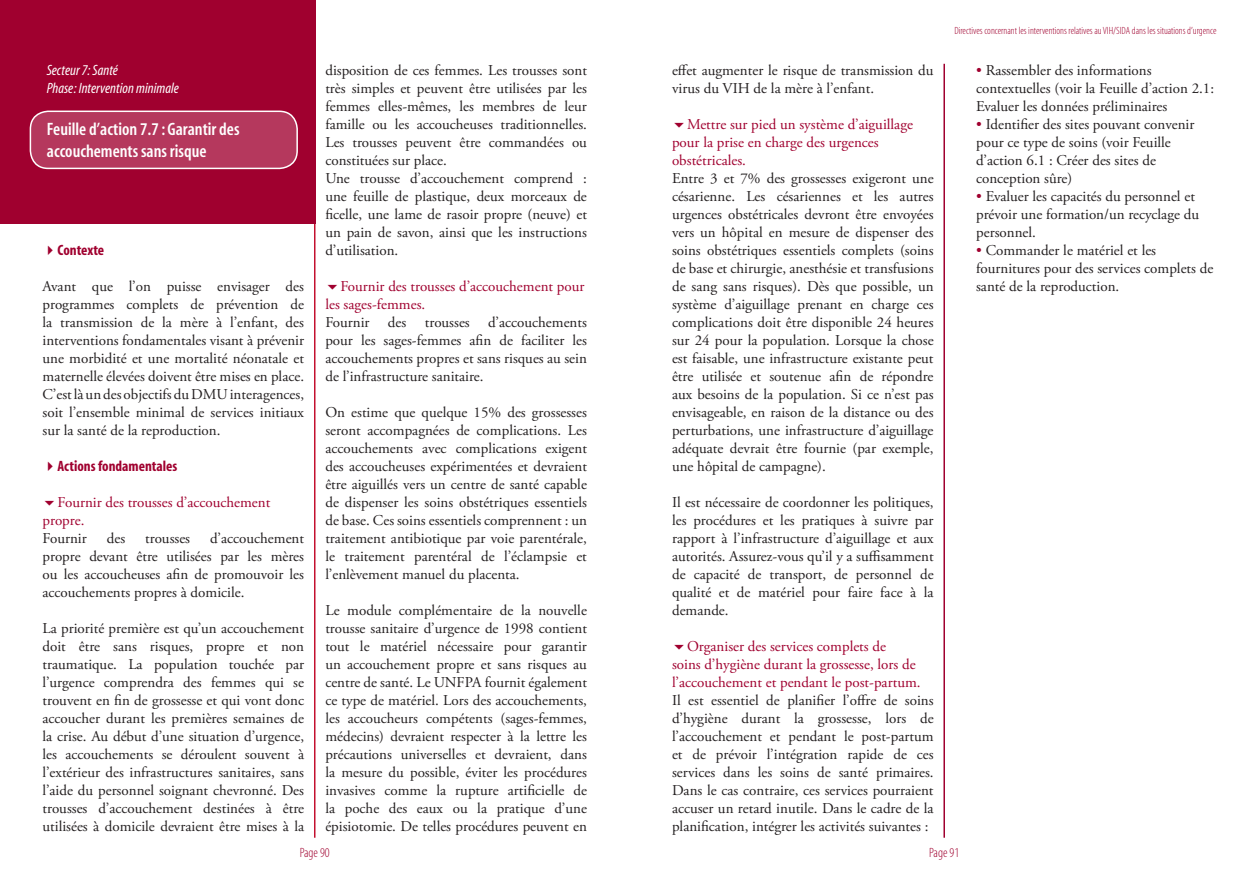
<style>
.page{position:relative;width:1259px;height:893px;background:#fff}
.page>*{position:absolute;margin:0;border:0;box-sizing:border-box;transform-origin:0 0}
.t1{font:18px/21.6px "Myriad MM 565 300";color:#fff}
.t2{font:15px/18px "Adobe Garamond Pro";color:#231f20;text-align:justify}
.t3{font:15px/18px "Adobe Garamond Pro";color:#a0002f}
.t4{font:15px/18px "Myriad MM It 400 300";color:#fff}
.t5{font:15px "Myriad MM 700 300";color:#a0002f}
.t6{font:13.5px "Myriad MM 215 300";color:#a0002f}
.t7{font:10.5px "Myriad MM 215 300";color:#a0002f}
.s1{color:#a0002f}
</style>
<div class="page">
<hr style="left:314px;top:64px;width:1px;height:774px;background:#c3102f">
<hr style="left:943px;top:64px;width:2px;height:774px;background:#a0002f">
<div style="left:0;top:0;width:316px;height:223px;background:#a0002f"></div>
<svg style="left:29px;top:110px;width:269px;height:58px;background:#b73e62"></svg>
<p class="t4" style="left:47px;top:62px;width:134px">Secteur 7: Santé<br>Phase: Intervention minimale</p>
<p class="t1" style="left:47px;top:119px;width:194px">Feuille d’action 7.7 : Garantir des accouchements sans risque</p>
<p class="t5" style="left:43px;top:242px;width:63px">✔Contexte</p>
<p class="t2" style="left:43px;top:277px;width:263px">Avant que l’on puisse envisager des programmes complets de prévention de la transmission de la mère à l’enfant, des interventions fondamentales visant à prévenir une morbidité et une mortalité néonatale et maternelle élevées doivent être mises en place.<br>C’est là un des objectifs du DMU interagences, soit l’ensemble minimal de services initiaux sur la santé de la reproduction.</p>
<p class="t5" style="left:43px;top:458px;width:136px">✔Actions fondamentales</p>
<p class="t3" style="left:43px;top:493px;width:229px;text-indent:15px">Fournir des trousses d’accouchement propre.</p>
<p class="t2" style="left:43px;top:529px;width:46px">Fournir</p>
<p class="t2" style="left:107px;top:529px;width:20px">des</p>
<p class="t2" style="left:145px;top:529px;width:46px">trousses</p>
<p class="t2" style="left:43px;top:529px;width:263px;text-indent:168px">d’accouchement propre devant être utilisées par les mères ou les accoucheuses afin de promouvoir les accouchements propres à domicile.</p>
<p class="t2" style="left:43px;top:619px;width:263px">La priorité première est qu’un accouchement doit être sans risques, propre et non traumatique. La population touchée par l’urgence comprendra des femmes qui se trouvent en fin de grossesse et qui vont donc accoucher durant les premières semaines de la crise. Au début d’une situation d’urgence, les accouchements se déroulent souvent à l’extérieur des infrastructures sanitaires, sans l’aide du personnel soignant chevronné. Des trousses d’accouchement destinées à être utilisées à domicile devraient être mises à la</p>
<p class="t2" style="left:325px;top:61px;width:263px;text-align:left">disposition de ces femmes. Les trousses sont très simples et peuvent être utilisées par les femmes elles-mêmes, les membres de leur famille ou les accoucheuses traditionnelles.<br>Les trousses peuvent être commandées ou constituées sur place.<br>Une trousse d’accouchement comprend : une feuille de plastique, deux morceaux de ficelle, une lame de rasoir propre (neuve) et un pain de savon, ainsi que les instructions d’utilisation.</p>
<p class="t3" style="left:325px;top:277px;width:261px;text-indent:15px">Fournir des trousses d’accouchement pour les sages-femmes.</p>
<p class="t2" style="left:325px;top:313px;width:263px">Fournir des trousses d’accouchements pour les sages-femmes afin de faciliter les accouchements propres et sans risques au sein de l’infrastructure sanitaire.</p>
<p class="t2" style="left:325px;top:403px;width:263px">On estime que quelque 15% des grossesses seront accompagnées de complications. Les accouchements avec complications exigent des accoucheuses expérimentées et devraient être aiguillés vers un centre de santé capable de dispenser les soins obstétriques essentiels de base. Ces soins essentiels comprennent : un traitement antibiotique par voie parentérale, le traitement parentéral de l’éclampsie et l’enlèvement manuel du placenta.</p>
<p class="t2" style="left:325px;top:601px;width:263px">Le module complémentaire de la nouvelle trousse sanitaire d’urgence de 1998 contient tout le matériel nécessaire pour garantir un accouchement propre et sans risques au centre de santé. Le UNFPA fournit également ce type de matériel. Lors des accouchements, les accoucheurs compétents (sages-femmes, médecins) devraient respecter à la lettre les précautions universelles et devraient, dans la mesure du possible, éviter les procédures invasives comme la rupture artificielle de la poche des eaux ou la pratique d’une épisiotomie. De telles procédures peuvent en</p>
<p class="t2" style="left:672px;top:61px;width:263px">effet augmenter le risque de transmission du virus du VIH de la mère à l’enfant.</p>
<p class="t3" style="left:672px;top:115px;width:242px;text-indent:15px">Mettre sur pied un système d’aiguillage pour la prise en charge des urgences obstétricales.</p>
<p class="t2" style="left:672px;top:169px;width:263px">Entre 3 et 7% des grossesses exigeront une césarienne. Les césariennes et les autres urgences obstétricales devront être envoyées vers un hôpital en mesure de dispenser des soins obstétriques essentiels complets (soins de base et chirurgie, anesthésie et transfusions de sang sans risques). Dès que possible, un système d’aiguillage prenant en charge ces complications doit être disponible 24 heures sur 24 pour la population. Lorsque la chose est faisable, une infrastructure existante peut être utilisée et soutenue afin de répondre aux besoins de la population. Si ce n’est pas envisageable, en raison de la distance ou des perturbations, une infrastructure d’aiguillage adéquate devrait être fournie (par exemple, une hôpital de campagne).</p>
<p class="t2" style="left:672px;top:493px;width:263px">Il est nécessaire de coordonner les politiques, les procédures et les pratiques à suivre par rapport à l’infrastructure d’aiguillage et aux autorités. Assurez-vous qu’il y a suffisamment de capacité de transport, de personnel de qualité et de matériel pour faire face à la demande.</p>
<p class="t3" style="left:672px;top:637px;width:250px;text-indent:15px">Organiser des services complets de<br>soins d’hygiène durant la grossesse, lors de l’accouchement et pendant le post-partum.</p>
<p class="t2" style="left:672px;top:691px;width:263px">Il est essentiel de planifier l’offre de soins d’hygiène durant la grossesse, lors de l’accouchement et pendant le post-partum et de prévoir l’intégration rapide de ces services dans les soins de santé primaires.<br>Dans le cas contraire, ces services pourraient accuser un retard inutile. Dans le cadre de la planification, intégrer les activités suivantes :</p>
<p class="t7" style="left:954px;top:25px;width:263px">Directives concernant les interventions relatives au VIH/SIDA dans les situations d’urgence</p>
<p class="t2" style="left:976px;top:61px;width:239px;text-align:left"><span class="s1">•</span> Rassembler des informations contextuelles (voir la Feuille d’action 2.1:<br>Evaluer les données préliminaires</p>
<p class="t2" style="left:976px;top:115px;width:220px;text-align:left"><span class="s1">•</span> Identifier des sites pouvant convenir pour ce type de soins (voir Feuille d’action 6.1 : Créer des sites de conception sûre)</p>
<p class="t2" style="left:976px;top:187px;width:224px;text-align:left"><span class="s1">•</span> Evaluer les capacités du personnel et prévoir une formation/un recyclage du personnel.</p>
<p class="t2" style="left:976px;top:241px;width:239px;text-align:left"><span class="s1">•</span> Commander le matériel et les fournitures pour des services complets de santé de la reproduction.</p>
<p class="t6" style="left:300px;top:846px;width:32px">Page 90</p>
<p class="t6" style="left:929px;top:846px;width:32px">Page 91</p>
</div>
